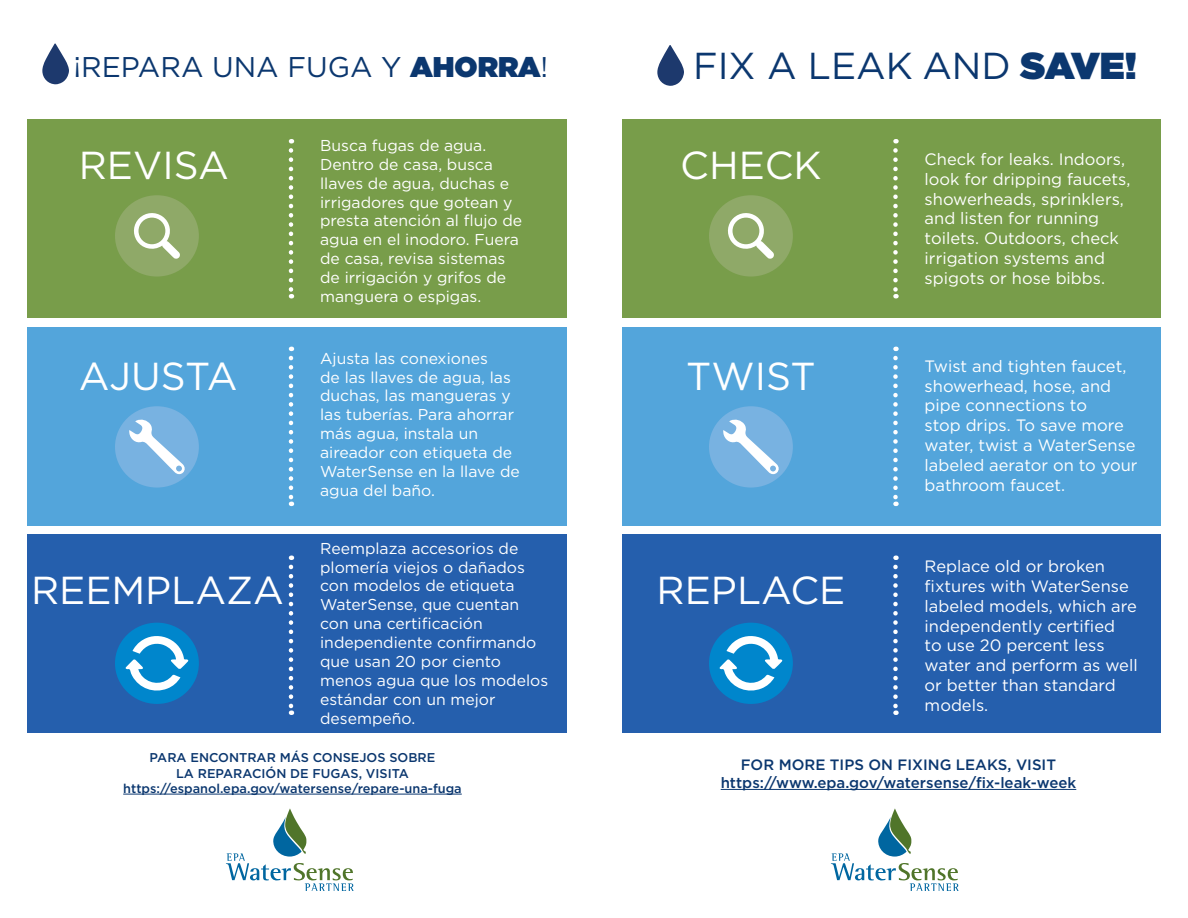
<style>
.page{position:relative;width:1188px;height:918px;background:#fff}
.page>*{position:absolute;margin:0;border:0;box-sizing:border-box;transform-origin:0 0}
.t1{font:39px "Gotham";color:#fff}
.t2{font:37.5px "Gotham";color:#0b376f}
.t3{font:28.5px "Gotham";color:#0b376f}
.t4{font:16.5px/19.8px "Gotham";color:#fff}
.t5{font:15.75px/18.9px "Gotham";color:#fff}
.t6{font:500 15px "Gotham";color:#0b376f}
.t7{font:500 12.75px "Gotham";color:#0b376f}
.s1{font-weight:900}
</style>
<div class="page">
<div style="left:27px;top:119px;width:539px;height:199px;background:#789d4a"></div>
<div style="left:27px;top:327px;width:539px;height:198px;background:#53a5db"></div>
<div style="left:27px;top:534px;width:539px;height:199px;background:#255fad"></div>
<hr style="left:123px;top:794px;width:339px;height:1px;background:#0b376f">
<div style="left:115px;top:623px;width:84px;height:81px;background:#0086cc;border-radius:50%"></div>
<svg style="left:126px;top:630px;width:62px;height:62px"></svg>
<div style="left:115px;top:406px;width:84px;height:82px;background:#78b2e1;border-radius:50%"></div>
<svg style="left:129px;top:419px;width:56px;height:56px"></svg>
<div style="left:115px;top:195px;width:84px;height:82px;background:#8fa968;border-radius:50%"></div>
<svg style="left:134px;top:213px;width:46px;height:46px"></svg>
<svg style="left:289px;top:150px;width:4px;height:148px"></svg>
<svg style="left:289px;top:358px;width:4px;height:148px"></svg>
<svg style="left:289px;top:567px;width:4px;height:148px"></svg>
<svg style="left:42px;top:44px;width:27px;height:40px"></svg>
<div style="left:623px;top:119px;width:538px;height:199px;background:#789d4a"></div>
<div style="left:623px;top:327px;width:538px;height:198px;background:#53a5db"></div>
<div style="left:623px;top:534px;width:538px;height:199px;background:#255fad"></div>
<hr style="left:721px;top:789px;width:355px;height:1px;background:#0b376f">
<div style="left:709px;top:623px;width:84px;height:81px;background:#0086cc;border-radius:50%"></div>
<svg style="left:720px;top:630px;width:62px;height:62px"></svg>
<div style="left:709px;top:406px;width:84px;height:82px;background:#78b2e1;border-radius:50%"></div>
<svg style="left:723px;top:419px;width:56px;height:56px"></svg>
<div style="left:709px;top:195px;width:84px;height:82px;background:#8fa968;border-radius:50%"></div>
<svg style="left:728px;top:213px;width:46px;height:46px"></svg>
<svg style="left:893px;top:150px;width:5px;height:148px"></svg>
<svg style="left:893px;top:358px;width:5px;height:148px"></svg>
<svg style="left:893px;top:567px;width:5px;height:148px"></svg>
<svg style="left:657px;top:45px;width:27px;height:41px"></svg>
<svg style="left:226px;top:808px;width:128px;height:83px"></svg>
<svg style="left:831px;top:808px;width:128px;height:83px"></svg>
<p class="t3" style="left:74px;top:48px;width:476px">¡REPARA UNA FUGA Y <span class="s1">AHORRA</span>!</p>
<p class="t1" style="left:79px;top:141px;width:152px">REVISA</p>
<p class="t1" style="left:79px;top:351px;width:160px">AJUSTA</p>
<p class="t5" style="left:320px;top:135px;width:204px">Busca fugas de agua.<br>Dentro de casa, busca llaves de agua, duchas e irrigadores que gotean y presta atención al flujo de agua en el inodoro. Fuera de casa, revisa sistemas de irrigación y grifos de manguera o espigas.</p>
<p class="t5" style="left:320px;top:348px;width:201px">Ajusta las conexiones<br>de las llaves de agua, las duchas, las mangueras y las tuberías. Para ahorrar más agua, instala un aireador con etiqueta de<br>WaterSense en la llave de agua del baño.</p>
<p class="t5" style="left:320px;top:538px;width:230px">Reemplaza accesorios de plomería viejos o dañados con modelos de etiqueta<br>WaterSense, que cuentan con una certificación independiente confirmando que usan 20 por ciento menos agua que los modelos estándar con un mejor desempeño.</p>
<p class="t7" style="left:150px;top:749px;width:287px">PARA ENCONTRAR MÁS CONSEJOS SOBRE</p>
<p class="t7" style="left:176px;top:765px;width:234px">LA REPARACIÓN DE FUGAS, VISITA</p>
<p class="t7" style="left:123px;top:780px;width:340px">https://espanol.epa.gov/watersense/repare-una-fuga</p>
<p class="t1" style="left:31px;top:565px;width:254px">REEMPLAZA</p>
<p class="t2" style="left:693px;top:42px;width:445px">FIX A LEAK AND <span class="s1">SAVE!</span></p>
<p class="t1" style="left:680px;top:141px;width:143px">CHECK</p>
<p class="t1" style="left:686px;top:351px;width:131px">TWIST</p>
<p class="t1" style="left:657px;top:565px;width:190px">REPLACE</p>
<p class="t4" style="left:925px;top:149px;width:202px">Check for leaks. Indoors,</p>
<p class="t4" style="left:925px;top:169px;width:207px">look for dripping faucets, showerheads, sprinklers, and listen for running toilets. Outdoors, check irrigation systems and spigots or hose bibbs.</p>
<p class="t4" style="left:925px;top:356px;width:214px">Twist and tighten faucet, showerhead, hose, and pipe connections to<br>stop drips. To save more water, twist a WaterSense labeled aerator on to your bathroom faucet.</p>
<p class="t4" style="left:925px;top:556px;width:215px">Replace old or broken fixtures with WaterSense labeled models, which are independently certified<br>to use 20 percent less water and perform as well or better than standard models.</p>
<p class="t6" style="left:741px;top:755px;width:317px">FOR MORE TIPS ON FIXING LEAKS, VISIT</p>
<p class="t6" style="left:721px;top:773px;width:357px">https://www.epa.gov/watersense/fix-leak-week</p>
</div>
